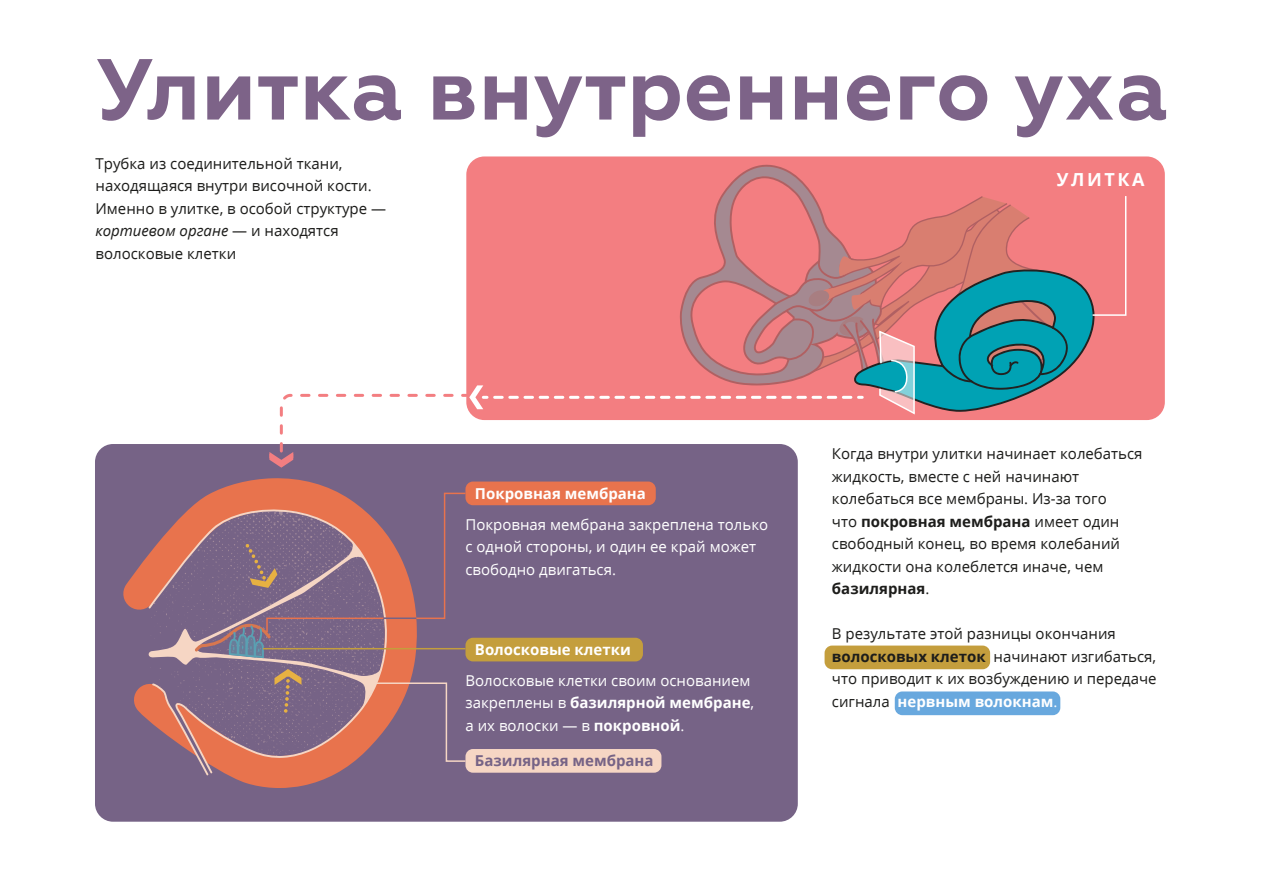
<style>
.page{position:relative;width:1263px;height:893px;background:#fff}
.page>*{position:absolute;margin:0;border:0;box-sizing:border-box;transform-origin:0 0}
.t1{font:700 86.4px "Geometria";letter-spacing:.01em;color:#7d6388}
.t2{font:700 18px "Open Sans";letter-spacing:.145em;color:#fff}
.t3{font:15px/22.5px "Open Sans";color:#1d1d1b}
.t4{font:15px/22.5px "Open Sans";color:#fff}
.t5{font:700 15px "Open Sans";color:#fff}
.t6{font:700 15px "Open Sans";color:#766386}
.s1{font-style:italic}
.s2{font-weight:700}
.s3{font-weight:700;color:#fff}
.s4{color:#fff}
</style>
<div class="page">
<div style="left:95px;top:444px;width:703px;height:378px;background:#766386;border-radius:18px"></div>
<div style="left:466px;top:156px;width:699px;height:264px;background:#f37e81;border-radius:18px"></div>
<div style="left:465px;top:482px;width:191px;height:23px;background:#e8734d;border-radius:8px"></div>
<div style="left:465px;top:638px;width:178px;height:23px;background:#c49e3d;border-radius:8px"></div>
<div style="left:824px;top:646px;width:166px;height:23px;background:#c49e3d;border-radius:8px"></div>
<div style="left:895px;top:691px;width:165px;height:24px;background:#68a8de;border-radius:8px"></div>
<div style="left:465px;top:749px;width:196px;height:24px;background:#f6d6c4;border-radius:8px"></div>
<svg style="left:123px;top:478px;width:214px;height:310px"></svg>
<svg style="left:147px;top:492px;width:320px;height:289px"></svg>
<svg style="left:269px;top:393px;width:185px;height:75px"></svg>
<svg style="left:463px;top:165px;width:664px;height:251px"></svg>
<h1 class="t1" style="left:96px;top:38px;width:1074px">Улитка внутреннего уха</h1>
<p class="t3" style="left:96px;top:152px;width:292px">Трубка из соединительной ткани, находящаяся внутри височной кости.<br>Именно в улитке, в особой структуре — <span class="s1">кортиевом органе</span> — и находятся волосковые клетки</p>
<p class="t2" style="left:1057px;top:167px;width:89px">УЛИТКА</p>
<p class="t5" style="left:475px;top:483px;width:172px">Покровная мембрана</p>
<p class="t4" style="left:465px;top:513px;width:304px">Покровная мембрана закреплена только с одной стороны, и один ее край может свободно двигаться.</p>
<p class="t5" style="left:475px;top:639px;width:157px">Волосковые клетки</p>
<p class="t4" style="left:465px;top:669px;width:290px">Волосковые клетки своим основанием закреплены в <span class="s2">базилярной мембране</span>, а их волоски — в <span class="s2">покровной</span>.</p>
<p class="t6" style="left:475px;top:750px;width:180px">Базилярная мембрана</p>
<p class="t3" style="left:832px;top:442px;width:312px">Когда внутри улитки начинает колебаться жидкость, вместе с ней начинают колебаться все мембраны. Из-за того<br>что <span class="s2">покровная мембрана</span> имеет один свободный конец, во время колебаний жидкости она колеблется иначе, чем <span class="s2">базилярная</span>.</p>
<p class="t3" style="left:832px;top:622px;width:326px">В результате этой разницы окончания <span class="s2">волосковых клеток</span> начинают изгибаться, что приводит к их возбуждению и передаче сигнала <span class="s3">нервным волокнам</span><span class="s4">.</span></p>
</div>
